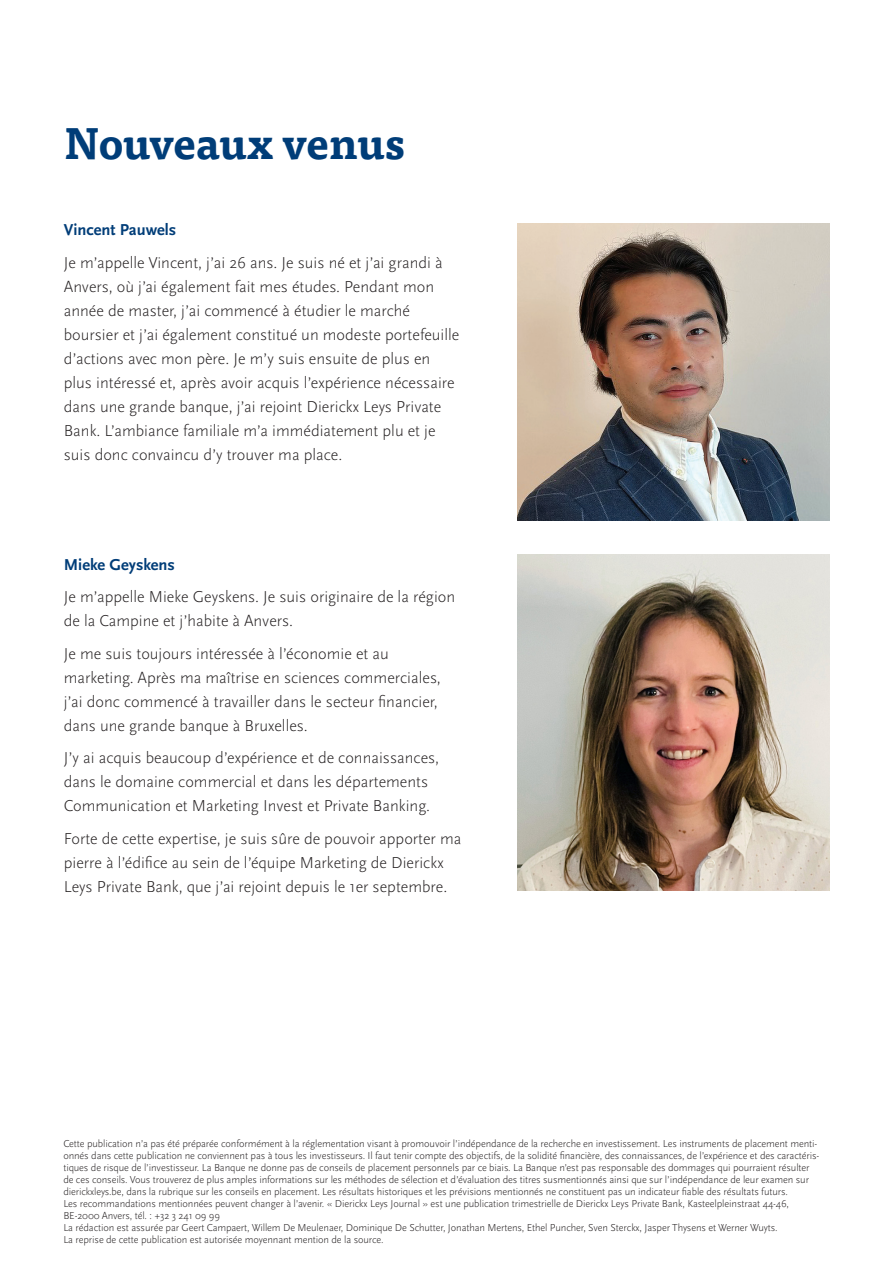
<style>
.page{position:relative;width:893px;height:1263px;background:#fff}
.page>*{position:absolute;margin:0;border:0;box-sizing:border-box;transform-origin:0 0}
.header_3{font:700 43.5px "Tisa Pro";color:#003d78}
.t1{font:300 16.5px/24px "Scala Sans Pro";color:#231f20}
.t2{font:700 16.5px "Scala Sans Pro";color:#003d78}
.t3{font:300 10.5px/12px "Scala Sans Pro";letter-spacing:-.01em;color:#231f20}
</style>
<div class="page">
<img style="left:517px;top:223px;width:312px;height:298px">
<img style="left:517px;top:555px;width:312px;height:336px">
<p class="header_3" style="left:64px;top:109px;width:343px">Nouveaux venus</p>
<p class="t2" style="left:64px;top:220px;width:114px">Vincent Pauwels</p>
<p class="t1" style="left:64px;top:250px;width:397px">Je m’appelle Vincent, j’ai 26 ans. Je suis né et j’ai grandi à Anvers, où j’ai également fait mes études. Pendant mon année de master, j’ai commencé à étudier le marché boursier et j’ai également constitué un modeste portefeuille d’actions avec mon père. Je m’y suis ensuite de plus en plus intéressé et, après avoir acquis l’expérience nécessaire dans une grande banque, j’ai rejoint Dierickx Leys Private Bank. L’ambiance familiale m’a immédiatement plu et je suis donc convaincu d’y trouver ma place.</p>
<p class="t2" style="left:64px;top:555px;width:113px">Mieke Geyskens</p>
<p class="t1" style="left:64px;top:585px;width:393px">Je m’appelle Mieke Geyskens. Je suis originaire de la région de la Campine et j’habite à Anvers.</p>
<p class="t1" style="left:64px;top:642px;width:378px">Je me suis toujours intéressée à l’économie et au marketing. Après ma maîtrise en sciences commerciales, j’ai donc commencé à travailler dans le secteur financier, dans une grande banque à Bruxelles.</p>
<p class="t1" style="left:64px;top:746px;width:377px">J’y ai acquis beaucoup d’expérience et de connaissances, dans le domaine commercial et dans les départements<br>Communication et Marketing Invest et Private Banking.</p>
<p class="t1" style="left:64px;top:827px;width:399px">Forte de cette expertise, je suis sûre de pouvoir apporter ma pierre à l’édifice au sein de l’équipe Marketing de Dierickx<br>Leys Private Bank, que j’ai rejoint depuis le 1er septembre.</p>
<p class="t3" style="left:63px;top:1138px;width:757px">Cette publication n’a pas été préparée conformément à la réglementation visant à promouvoir l’indépendance de la recherche en investissement. Les instruments de placement menti&shy;onnés dans cette publication ne conviennent pas à tous les investisseurs. Il faut tenir compte des objectifs, de la solidité financière, des connaissances, de l’expérience et des caractéris&shy;tiques de risque de l’investisseur. La Banque ne donne pas de conseils de placement personnels par ce biais. La Banque n’est pas responsable des dommages qui pourraient résulter de ces conseils. Vous trouverez de plus amples informations sur les méthodes de sélection et d’évaluation des titres susmentionnés ainsi que sur l’indépendance de leur examen sur dierickxleys.be, dans la rubrique sur les conseils en placement. Les résultats historiques et les prévisions mentionnés ne constituent pas un indicateur fiable des résultats futurs.<br>Les recommandations mentionnées peuvent changer à l’avenir. « Dierickx Leys Journal » est une publication trimestrielle de Dierickx Leys Private Bank, Kasteelpleinstraat 44-46, BE-2000 Anvers, tél. : +32 3 241 09 99</p>
<p class="t3" style="left:63px;top:1222px;width:716px">La rédaction est assurée par Geert Campaert, Willem De Meulenaer, Dominique De Schutter, Jonathan Mertens, Ethel Puncher, Sven Sterckx, Jasper Thysens et Werner Wuyts.</p>
<p class="t3" style="left:63px;top:1234px;width:322px">La reprise de cette publication est autorisée moyennant mention de la source.</p>
</div>
